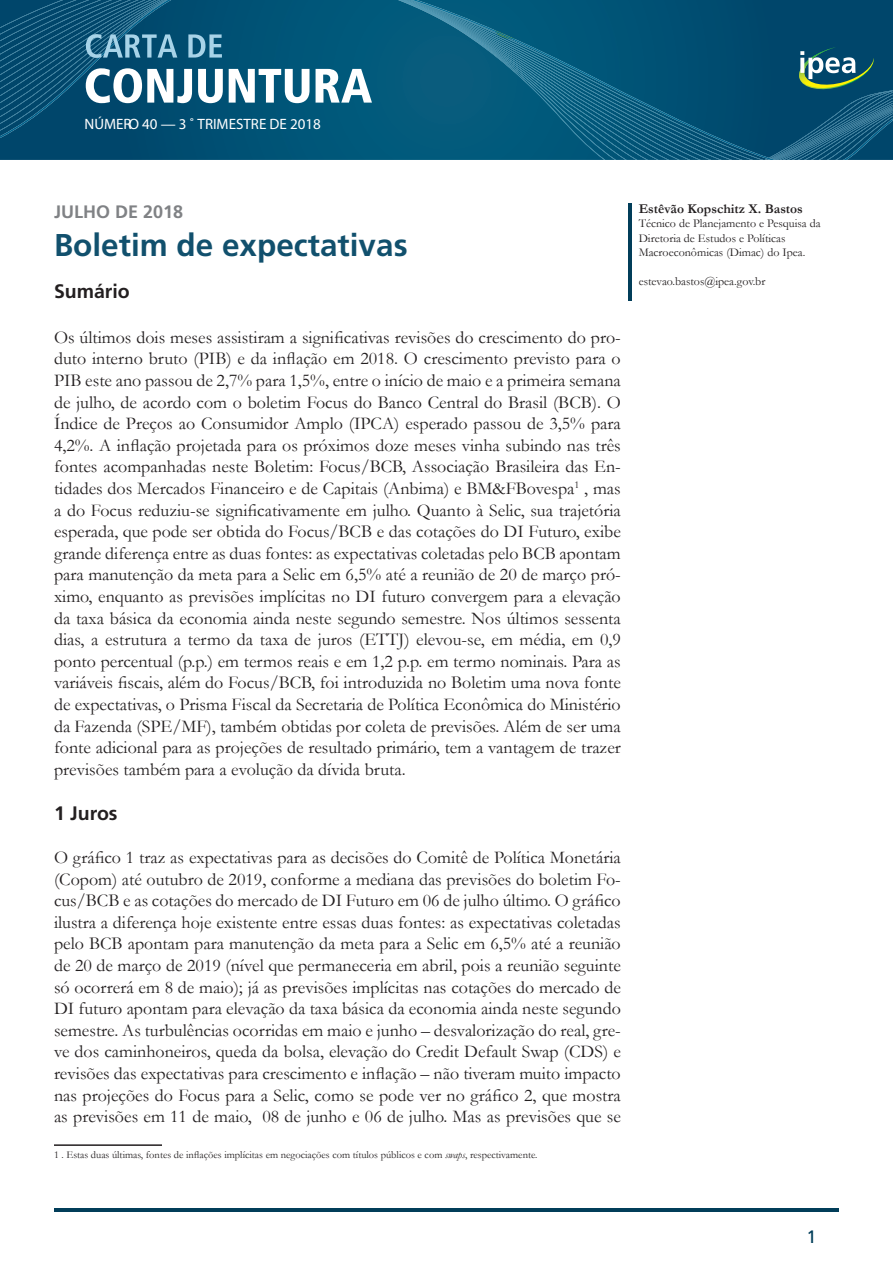
<style>
.page{position:relative;width:893px;height:1263px;background:#fff}
.page>*{position:absolute;margin:0;border:0;box-sizing:border-box;transform-origin:0 0}
.t1{font:31.5px "Frutiger 65 Bold";color:#11506d}
.t2{font:19.5px "Frutiger 65 Bold";color:#231f20}
.t3{font:18px/21.6px "Garamond";color:#231f20;text-align:justify}
.t4{font:18px "Frutiger 65 Bold";color:#808285}
.t5{font:18px "Frutiger 55 Roman";color:#013d59}
.t6{font:15px "Myriad Pro";color:#fff}
.t7{font:700 13.5px "Garamond";color:#231f20}
.t8{font:12px "Garamond";color:#231f20}
.t9{font:10.5px "Garamond";color:#231f20}
.s1{font-style:italic}
</style>
<div class="page">
<hr style="left:54px;top:1209px;width:785px;height:3px;background:#013d59">
<hr style="left:628px;top:203px;width:3px;height:97px;background:#013d59">
<hr style="left:54px;top:1144px;width:108px;height:2px;background:#231f20">
<svg style="left:0;top:0;width:412px;height:160px;background:#015477"></svg>
<svg style="left:412px;top:0;width:481px;height:160px;background:#08587a"></svg>
<img style="left:798px;top:47px;width:77px;height:42px">
<svg style="left:737px;top:51px;width:118px;height:70px;background:#185872"></svg>
<svg style="left:229px;top:69px;width:81px;height:34px"></svg>
<svg style="left:316px;top:69px;width:56px;height:34px"></svg>
<svg style="left:0;top:0;width:223px;height:138px;background:#226283"></svg>
<p class="t6" style="left:85px;top:115px;width:238px">NÚMERO 40 — 3 ˚ TRIMESTRE DE 2018</p>
<p class="t4" style="left:54px;top:201px;width:131px">JULHO DE 2018</p>
<p class="t1" style="left:54px;top:226px;width:355px">Boletim de expectativas</p>
<p class="t2" style="left:54px;top:279px;width:77px">Sumário</p>
<p class="t3" style="left:54px;top:326px;width:568px">Os últimos dois meses assistiram a significativas revisões do crescimento do pro&shy;duto interno bruto (PIB) e da inflação em 2018. O crescimento previsto para o PIB este ano passou de 2,7% para 1,5%, entre o início de maio e a primeira semana de julho, de acordo com o boletim Focus do Banco Central do Brasil (BCB). O Índice de Preços ao Consumidor Amplo (IPCA) esperado passou de 3,5% para 4,2%. A inflação projetada para os próximos doze meses vinha subindo nas três fontes acompanhadas neste Boletim: Focus/BCB, Associação Brasileira das En&shy;tidades dos Mercados Financeiro e de Capitais (Anbima) e BM&amp;FBovespa<sup>1</sup> , mas a do Focus reduziu-se significativamente em julho. Quanto à Selic, sua trajetória esperada, que pode ser obtida do Focus/BCB e das cotações do DI Futuro, exibe grande diferença entre as duas fontes: as expectativas coletadas pelo BCB apontam para manutenção da meta para a Selic em 6,5% até a reunião de 20 de março pró&shy;ximo, enquanto as previsões implícitas no DI futuro convergem para a elevação da taxa básica da economia ainda neste segundo semestre. Nos últimos sessenta dias, a estrutura a termo da taxa de juros (ETTJ) elevou-se, em média, em 0,9 ponto percentual (p.p.) em termos reais e em 1,2 p.p. em termo nominais. Para as variáveis fiscais, além do Focus/BCB, foi introduzida no Boletim uma nova fonte de expectativas, o Prisma Fiscal da Secretaria de Política Econômica do Ministério da Fazenda (SPE/MF), também obtidas por coleta de previsões. Além de ser uma fonte adicional para as projeções de resultado primário, tem a vantagem de trazer previsões também para a evolução da dívida bruta.</p>
<p class="t2" style="left:54px;top:801px;width:65px">1 Juros</p>
<p class="t3" style="left:54px;top:846px;width:568px">O gráfico 1 traz as expectativas para as decisões do Comitê de Política Monetária (Copom) até outubro de 2019, conforme a mediana das previsões do boletim Fo&shy;cus/BCB e as cotações do mercado de DI Futuro em 06 de julho último. O gráfico ilustra a diferença hoje existente entre essas duas fontes: as expectativas coletadas pelo BCB apontam para manutenção da meta para a Selic em 6,5% até a reunião de 20 de março de 2019 (nível que permaneceria em abril, pois a reunião seguinte só ocorrerá em 8 de maio); já as previsões implícitas nas cotações do mercado de DI futuro apontam para elevação da taxa básica da economia ainda neste segundo semestre. As turbulências ocorridas em maio e junho – desvalorização do real, gre&shy;ve dos caminhoneiros, queda da bolsa, elevação do Credit Default Swap (CDS) e revisões das expectativas para crescimento e inflação – não tiveram muito impacto nas projeções do Focus para a Selic, como se pode ver no gráfico 2, que mostra as previsões em 11 de maio, 08 de junho e 06 de julho. Mas as previsões que se</p>
<p class="t9" style="left:54px;top:1147px;width:485px">1 . Estas duas últimas, fontes de inflações implícitas em negociações com títulos públicos e com <span class="s1">swaps</span>, respectivamente.</p>
<p class="t7" style="left:639px;top:199px;width:166px">Estêvão Kopschitz X. Bastos</p>
<p class="t8" style="left:639px;top:215px;width:183px">Técnico de Planejamento e Pesquisa da</p>
<p class="t8" style="left:639px;top:230px;width:148px">Diretoria de Estudos e Políticas</p>
<p class="t8" style="left:639px;top:244px;width:168px">Macroeconômicas (Dimac) do Ipea.</p>
<p class="t8" style="left:639px;top:273px;width:128px">estevao.bastos@ipea.gov.br</p>
<p class="t5" style="left:806px;top:1226px;width:12px">1</p>
</div>
